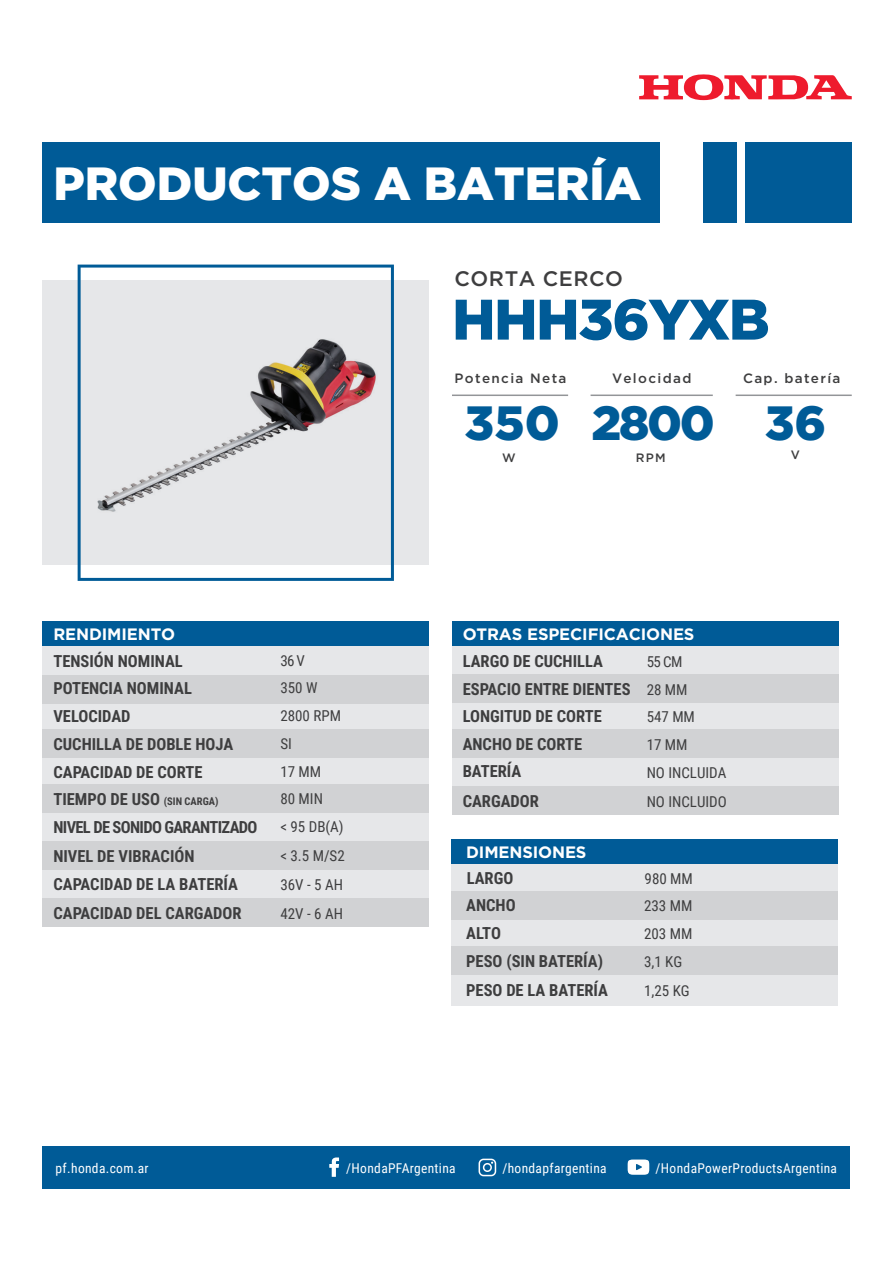
<style>
.page{position:relative;width:893px;height:1263px;background:#fff}
.page>*{position:absolute;margin:0;border:0;box-sizing:border-box;transform-origin:0 0}
.t1{font:900 57px "Gotham";letter-spacing:-.025em;color:#005b97}
.t2{font:900 48px "Gotham";letter-spacing:-.025em;color:#005b97}
.t3{font:900 46.5px "Gotham";color:#fff}
.t4{font:500 21px "Gotham";letter-spacing:.025em;color:#3e3e3f}
.t5{font:700 16.5px/27.8px "Roboto Condensed";color:#3e3e3f}
.t6{font:700 16.5px "Gotham";letter-spacing:-.01em;color:#fff}
.t7{font:700 16.5px "Roboto Condensed";letter-spacing:-.04em;color:#3e3e3f}
.t8{font:15px/28px "Roboto Condensed";color:#3e3e3f}
.t9{font:13.5px "Roboto Condensed";letter-spacing:.025em;color:#fff}
.t10{font:500 13.5px "Gotham";letter-spacing:.1em;color:#3e3e3f}
.t11{font:500 12.15px "Gotham";color:#3e3e3f}
.s1{font-size:10.5px}
</style>
<div class="page">
<div style="left:452px;top:644px;width:386px;height:170px;background:#e6e7e9"></div>
<div style="left:452px;top:674px;width:386px;height:28px;background:#d1d2d4"></div>
<div style="left:452px;top:730px;width:386px;height:28px;background:#d1d2d4"></div>
<div style="left:452px;top:786px;width:386px;height:28px;background:#d1d2d4"></div>
<div style="left:452px;top:621px;width:386px;height:24px;background:#005b97"></div>
<div style="left:43px;top:643px;width:386px;height:284px;background:#e6e7e9"></div>
<div style="left:43px;top:784px;width:386px;height:29px;background:#d1d2d4"></div>
<div style="left:43px;top:841px;width:386px;height:28px;background:#d1d2d4"></div>
<div style="left:43px;top:898px;width:386px;height:28px;background:#d1d2d4"></div>
<div style="left:43px;top:730px;width:386px;height:28px;background:#d1d2d4"></div>
<div style="left:43px;top:675px;width:386px;height:28px;background:#d1d2d4"></div>
<div style="left:43px;top:621px;width:386px;height:24px;background:#005b97"></div>
<div style="left:43px;top:142px;width:617px;height:81px;background:#005b97"></div>
<div style="left:43px;top:280px;width:386px;height:285px;background:#e6e7e9"></div>
<svg style="left:78px;top:265px;width:316px;height:316px"></svg>
<div style="left:451px;top:861px;width:387px;height:144px;background:#e6e7e9"></div>
<div style="left:451px;top:891px;width:387px;height:28px;background:#d1d2d4"></div>
<div style="left:451px;top:946px;width:387px;height:29px;background:#d1d2d4"></div>
<div style="left:451px;top:839px;width:387px;height:24px;background:#005b97"></div>
<svg style="left:639px;top:74px;width:213px;height:26px"></svg>
<hr style="left:452px;top:394px;width:116px;height:2px;background:#939598">
<hr style="left:591px;top:394px;width:122px;height:2px;background:#939598">
<hr style="left:736px;top:394px;width:116px;height:2px;background:#939598">
<div style="left:745px;top:142px;width:107px;height:81px;background:#005b97"></div>
<div style="left:704px;top:142px;width:33px;height:81px;background:#005b97"></div>
<img style="left:78px;top:325px;width:312px;height:209px">
<div style="left:43px;top:1146px;width:807px;height:42px;background:#005b97"></div>
<svg style="left:329px;top:1157px;width:10px;height:20px"></svg>
<svg style="left:628px;top:1159px;width:21px;height:16px"></svg>
<svg style="left:479px;top:1158px;width:17px;height:18px"></svg>
<h3 class="t3" style="left:53px;top:156px;width:590px">PRODUCTOS A BATERÍA</h3>
<p class="t4" style="left:455px;top:265px;width:170px">CORTA CERCO</p>
<h1 class="t1" style="left:452px;top:286px;width:319px">HHH36YXB</h1>
<p class="t6" style="left:53px;top:623px;width:123px">RENDIMIENTO</p>
<p class="t5" style="left:53px;top:646px;width:181px">TENSIÓN NOMINAL<br>POTENCIA NOMINAL<br>VELOCIDAD<br>CUCHILLA DE DOBLE HOJA<br>CAPACIDAD DE CORTE<br>TIEMPO DE USO <span class="s1">(SIN CARGA)</span></p>
<p class="t5" style="left:53px;top:842px;width:186px">NIVEL DE VIBRACIÓN<br>CAPACIDAD DE LA BATERÍA</p>
<p class="t7" style="left:53px;top:816px;width:206px">NIVEL DE SONIDO GARANTIZADO</p>
<p class="t8" style="left:280px;top:646px;width:66px">36 V<br>350 W<br>2800 RPM<br>SI<br>17 MM<br>80 MIN<br>&lt; 95 DB(A) &lt; 3.5 M/S2<br>36V - 5 AH</p>
<p class="t5" style="left:53px;top:898px;width:190px">CAPACIDAD DEL CARGADOR</p>
<p class="t8" style="left:280px;top:899px;width:64px">42V - 6 AH</p>
<p class="t10" style="left:455px;top:369px;width:113px">Potencia Neta</p>
<p class="t10" style="left:612px;top:369px;width:81px">Velocidad</p>
<p class="t10" style="left:743px;top:369px;width:99px">Cap. batería</p>
<h2 class="t2" style="left:465px;top:395px;width:97px">350</h2>
<h2 class="t2" style="left:592px;top:395px;width:125px">2800</h2>
<h2 class="t2" style="left:765px;top:395px;width:63px">36</h2>
<p class="t11" style="left:502px;top:450px;width:15px">W</p>
<p class="t11" style="left:636px;top:450px;width:31px">RPM</p>
<p class="t11" style="left:791px;top:447px;width:11px">V</p>
<p class="t6" style="left:463px;top:623px;width:233px">OTRAS ESPECIFICACIONES</p>
<p class="t5" style="left:463px;top:647px;width:169px">LARGO DE CUCHILLA<br>ESPACIO ENTRE DIENTES<br>LONGITUD DE CORTE<br>ANCHO DE CORTE</p>
<p class="t8" style="left:647px;top:647px;width:50px">55 CM<br>28 MM<br>547 MM<br>17 MM</p>
<p class="t5" style="left:463px;top:757px;width:60px">BATERÍA</p>
<p class="t8" style="left:647px;top:758px;width:81px">NO INCLUIDA</p>
<p class="t5" style="left:463px;top:786px;width:78px">CARGADOR</p>
<p class="t8" style="left:647px;top:787px;width:82px">NO INCLUIDO</p>
<p class="t6" style="left:466px;top:841px;width:122px">DIMENSIONES</p>
<p class="t5" style="left:467px;top:863px;width:48px">LARGO</p>
<p class="t8" style="left:645px;top:864px;width:50px">980 MM</p>
<p class="t5" style="left:466px;top:890px;width:138px">ANCHO<br>ALTO<br>PESO (SIN BATERÍA)</p>
<p class="t8" style="left:644px;top:891px;width:50px">233 MM</p>
<p class="t8" style="left:644px;top:919px;width:50px">203 MM<br>3,1 KG</p>
<p class="t5" style="left:466px;top:975px;width:143px">PESO DE LA BATERÍA</p>
<p class="t8" style="left:644px;top:976px;width:47px">1,25 KG</p>
<p class="t9" style="left:56px;top:1158px;width:95px">pf.honda.com.ar</p>
<p class="t9" style="left:346px;top:1158px;width:111px">/HondaPFArgentina</p>
<p class="t9" style="left:502px;top:1158px;width:106px">/hondapfargentina</p>
<p class="t9" style="left:656px;top:1158px;width:183px">/HondaPowerProductsArgentina</p>
</div>
